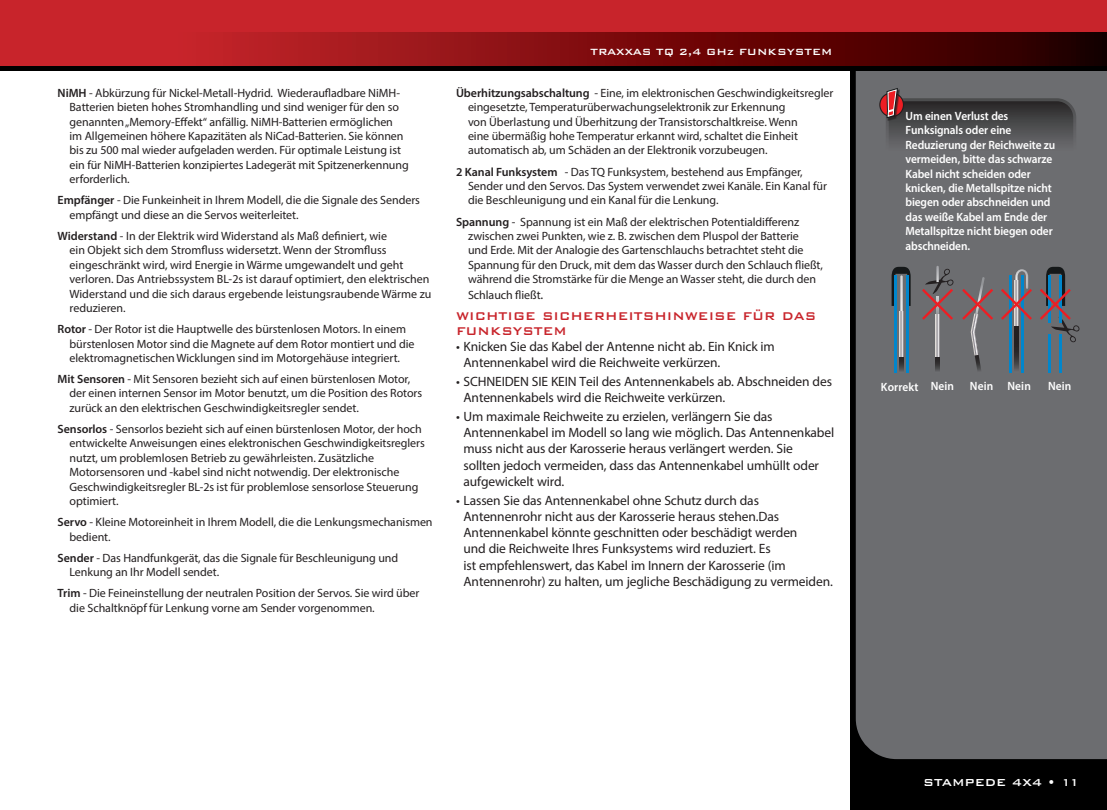
<style>
.page{position:relative;width:1107px;height:810px;background:#fff}
.page>*{position:absolute;margin:0;border:0;box-sizing:border-box;transform-origin:0 0}
.t1{font:500 15px/15px "Bank Gothic BT";color:#c8242b;scale:.95 1}
.t2{font:13.5px/16.2px "Myriad Pro";letter-spacing:-.01em;color:#231f20}
.t3{font:500 13.5px "Bank Gothic BT";color:#fff}
.t4{font:12px/14.4px "Myriad Pro";letter-spacing:-.005em;color:#231f20}
.t5{font:600 12px/14.4px "Myriad Pro";letter-spacing:-.01em;color:#fff;scale:.95 1}
.t6{font:500 12px "Bank Gothic BT";color:#fff}
.t7{font:600 12px "Myriad Pro";letter-spacing:.01em;color:#fff;scale:.95 1}
.s1{font-weight:600}
.s2{font-size:13.5px}
</style>
<div class="page">
<div style="left:850px;top:13px;width:257px;height:797px;background:#000"></div>
<div style="left:856px;top:71px;width:251px;height:688px;background:#6c6d70"></div>
<div style="left:0;top:0;width:1107px;height:70px;background:#000"></div>
<div style="left:0;top:0;width:1107px;height:51px;background:#c8242b"></div>
<svg style="left:0;top:32px;width:1107px;height:34px;background:#831013"></svg>
<svg style="left:880px;top:93px;width:23px;height:24px"></svg>
<div style="left:879px;top:92px;width:25px;height:25px;border:1px solid #231f20;border-radius:50%"></div>
<svg style="left:884px;top:86px;width:191px;height:83px;background:#5a575a"></svg>
<div style="left:895px;top:272px;width:13px;height:101px;background:#6c6d70"></div>
<svg style="left:892px;top:267px;width:19px;height:45px"></svg>
<hr style="left:906px;top:275px;width:2px;height:98px;background:#0086cc">
<svg style="left:900px;top:357px;width:4px;height:14px"></svg>
<svg style="left:899px;top:311px;width:5px;height:46px"></svg>
<hr style="left:895px;top:275px;width:2px;height:98px;background:#0086cc">
<svg style="left:920px;top:266px;width:160px;height:107px;background:#6d6a6f"></svg>
<p class="t4" style="left:70px;top:85px;width:341px;text-indent:-12px"><span class="s1">NiMH</span> - Abkürzung für Nickel-Metall-Hydrid. Wiederaufladbare NiMH-Batterien bieten hohes Stromhandling und sind weniger für den so genannten „Memory-Effekt“ anfällig. NiMH-Batterien ermöglichen<br>im Allgemeinen höhere Kapazitäten als NiCad-Batterien. Sie können bis zu 500 mal wieder aufgeladen werden. Für optimale Leistung ist ein für NiMH-Batterien konzipiertes Ladegerät mit Spitzenerkennung erforderlich.</p>
<p class="t4" style="left:70px;top:193px;width:352px;text-indent:-12px"><span class="s1">Empfänger</span> - Die Funkeinheit in Ihrem Modell, die die Signale des Senders empfängt und diese an die Servos weiterleitet.</p>
<p class="t4" style="left:70px;top:229px;width:363px;text-indent:-12px"><span class="s1">Widerstand</span> - In der Elektrik wird Widerstand als Maß definiert, wie<br>ein Objekt sich dem Stromfluss widersetzt. Wenn der Stromfluss eingeschränkt wird, wird Energie in Wärme umgewandelt und geht verloren. Das Antriebssystem BL-2s ist darauf optimiert, den elektrischen Widerstand und die sich daraus ergebende leistungsraubende Wärme zu reduzieren.</p>
<p class="t4" style="left:70px;top:322px;width:347px;text-indent:-12px"><span class="s1">Rotor</span> - Der Rotor ist die Hauptwelle des bürstenlosen Motors. In einem bürstenlosen Motor sind die Magnete auf dem Rotor montiert und die elektromagnetischen Wicklungen sind im Motorgehäuse integriert.</p>
<p class="t4" style="left:70px;top:372px;width:354px;text-indent:-12px"><span class="s1">Mit Sensoren</span> - Mit Sensoren bezieht sich auf einen bürstenlosen Motor, der einen internen Sensor im Motor benutzt, um die Position des Rotors zurück an den elektrischen Geschwindigkeitsregler sendet.</p>
<p class="t4" style="left:70px;top:422px;width:357px;text-indent:-12px"><span class="s1">Sensorlos</span> - Sensorlos bezieht sich auf einen bürstenlosen Motor, der hoch entwickelte Anweisungen eines elektronischen Geschwindigkeitsreglers nutzt, um problemlosen Betrieb zu gewährleisten. Zusätzliche Motorsensoren und -kabel sind nicht notwendig. Der elektronische Geschwindigkeitsregler BL-2s ist für problemlose sensorlose Steuerung optimiert.</p>
<p class="t4" style="left:70px;top:515px;width:365px;text-indent:-12px"><span class="s1">Servo</span> - Kleine Motoreinheit in Ihrem Modell, die die Lenkungsmechanismen bedient.</p>
<p class="t4" style="left:70px;top:550px;width:330px;text-indent:-12px"><span class="s1">Sender</span> - Das Handfunkgerät, das die Signale für Beschleunigung und<br>Lenkung an Ihr Modell sendet.</p>
<p class="t4" style="left:70px;top:586px;width:351px;text-indent:-12px"><span class="s1">Trim</span> - Die Feineinstellung der neutralen Position der Servos. Sie wird über die Schaltknöpf für Lenkung vorne am Sender vorgenommen.</p>
<p class="t6" style="left:591px;top:45px;width:243px">TRAXXAS TQ 2,4 GHz FUNKSYSTEM</p>
<p class="t4" style="left:468px;top:85px;width:367px;text-indent:-12px"><span class="s1">Überhitzungsabschaltung</span> - Eine, im elektronischen Geschwindigkeitsregler eingesetzte, Temperaturüberwachungselektronik zur Erkennung<br>von Überlastung und Überhitzung der Transistorschaltkreise. Wenn<br>eine übermäßig hohe Temperatur erkannt wird, schaltet die Einheit automatisch ab, um Schäden an der Elektronik vorzubeugen.</p>
<p class="t4" style="left:468px;top:164px;width:361px;text-indent:-12px"><span class="s1">2 Kanal Funksystem</span> - Das TQ Funksystem, bestehend aus Empfänger,<br>Sender und den Servos. Das System verwendet zwei Kanäle. Ein Kanal für die Beschleunigung und ein Kanal für die Lenkung.</p>
<p class="t4" style="left:468px;top:214px;width:356px;text-indent:-12px"><span class="s1">Spannung</span> - Spannung ist ein Maß der elektrischen Potentialdifferenz zwischen zwei Punkten, wie z. B. zwischen dem Pluspol der Batterie<br>und Erde. Mit der Analogie des Gartenschlauchs betrachtet steht die Spannung für den Druck, mit dem das Wasser durch den Schlauch fließt, während die Stromstärke für die Menge an Wasser steht, die durch den</p>
<p class="t4" style="left:468px;top:288px;width:77px">Schlauch fließt<span class="s2">.</span></p>
<p class="t1" style="left:456px;top:308px;width:381px">WICHTIGE SICHERHEITSHINWEISE FÜR DAS<br>FUNKSYSTEM</p>
<p class="t2" style="left:464px;top:338px;width:313px;text-indent:-8px">• Knicken Sie das Kabel der Antenne nicht ab. Ein Knick im<br>Antennenkabel wird die Reichweite verkürzen.</p>
<p class="t2" style="left:464px;top:373px;width:370px;text-indent:-8px">• SCHNEIDEN SIE KEIN Teil des Antennenkabels ab. Abschneiden des<br>Antennenkabels wird die Reichweite verkürzen.</p>
<p class="t2" style="left:464px;top:408px;width:372px;text-indent:-8px">• Um maximale Reichweite zu erzielen, verlängern Sie das Antennenkabel im Modell so lang wie möglich. Das Antennenkabel muss nicht aus der Karosserie heraus verlängert werden. Sie<br>sollten jedoch vermeiden, dass das Antennenkabel umhüllt oder aufgewickelt wird.</p>
<p class="t2" style="left:464px;top:492px;width:371px;text-indent:-8px">• Lassen Sie das Antennenkabel ohne Schutz durch das Antennenrohr nicht aus der Karosserie heraus stehen.Das Antennenkabel könnte geschnitten oder beschädigt werden<br>und die Reichweite Ihres Funksystems wird reduziert. Es<br>ist empfehlenswert, das Kabel im Innern der Karosserie (im Antennenrohr) zu halten, um jegliche Beschädigung zu vermeiden.</p>
<p class="t5" style="left:906px;top:108px;width:159px">Um einen Verlust des<br>Funksignals oder eine<br>Reduzierung der Reichweite zu vermeiden, bitte das schwarze<br>Kabel nicht scheiden oder knicken, die Metallspitze nicht biegen oder abschneiden und das weiße Kabel am Ende der<br>Metallspitze nicht biegen oder abschneiden.</p>
<p class="t7" style="left:881px;top:379px;width:41px">Korrekt</p>
<p class="t5" style="left:931px;top:379px;width:26px">Nein</p>
<p class="t5" style="left:970px;top:379px;width:26px">Nein</p>
<p class="t5" style="left:1008px;top:379px;width:26px">Nein</p>
<p class="t5" style="left:1048px;top:379px;width:26px">Nein</p>
<p class="t3" style="left:923px;top:775px;width:158px">STAMPEDE 4X4 • 11</p>
</div>
